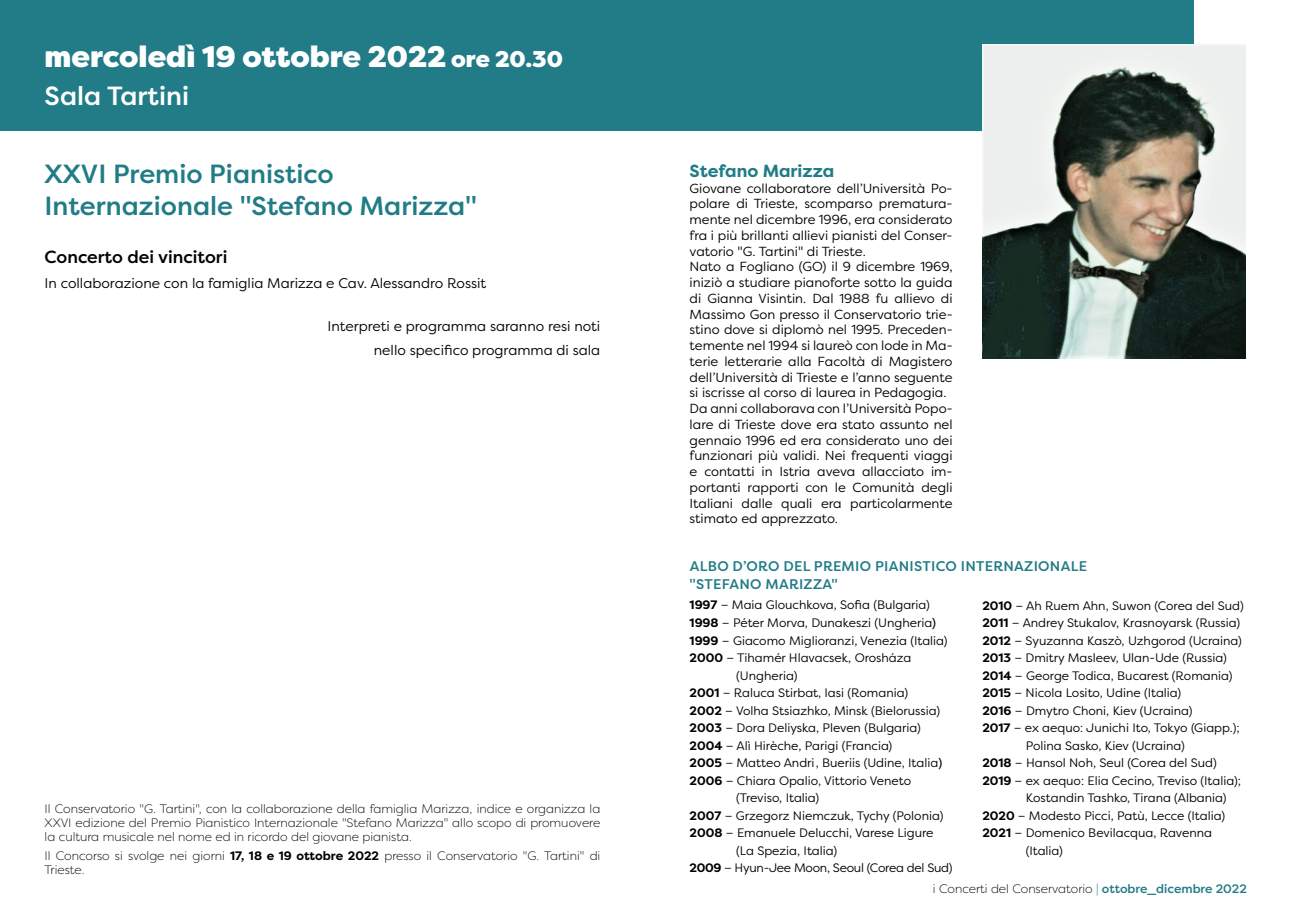
<style>
.page{position:relative;width:1290px;height:918px;background:#fff}
.page>*{position:absolute;margin:0;border:0;box-sizing:border-box;transform-origin:0 0}
.t1{font:900 29.75px "Filson Pro";color:#fff}
.t2{font:500 26.25px/31.5px "Filson Pro";color:#217c87}
.t3{font:500 26.25px "Filson Pro";color:#fff}
.t4{font:500 17.5px "Filson Pro";color:#000}
.t5{font:700 17.5px "Filson Pro";color:#217c87}
.t6{font:14px/24.2px "Filson Pro";color:#000;text-align:right}
.t7{font:500 14px/17.5px "Filson Pro";letter-spacing:.02em;color:#217c87}
.t8{font:13.12px/15.8px "Filson Pro";color:#000}
.t9{font:12.25px "Filson Pro";color:#000}
.t10{font:300 12.25px/14px "Filson Pro";color:#000;text-align:justify}
.t11{font:12.25px "Filson Pro";letter-spacing:-.02em;color:#000}
.s1{font-size:22.75px}
.s2{font-weight:700}
.s3{font-style:inherit}
.s4{color:#217c87}
.s5{font-weight:500;color:#217c87}
</style>
<div class="page">
<div style="left:0;top:0;width:1193px;height:130px;background:#217c87"></div>
<img style="left:982px;top:45px;width:263px;height:314px">
<h1 class="t1" style="left:45px;top:38px;width:520px">mercoledì 19 ottobre 2022 <span class="s1">ore 20.30</span></h1>
<h2 class="t3" style="left:45px;top:78px;width:146px">Sala Tartini</h2>
<h2 class="t2" style="left:45px;top:158px;width:434px">XXVI Premio Pianistico<br>Internazionale "Stefano Marizza"</h2>
<h3 class="t4" style="left:45px;top:245px;width:184px">Concerto dei vincitori</h3>
<p class="t6" style="left:45px;top:270px;width:443px">In collaborazione con la famiglia Marizza e Cav. Alessandro Rossit</p>
<p class="t6" style="left:328px;top:314px;width:274px">Interpreti e programma saranno resi noti nello specifico programma di sala</p>
<p class="t10" style="left:45px;top:801px;width:557px">Il Conservatorio "G. Tartini", con la collaborazione della famiglia Marizza, indice e organizza la XXVI edizione del Premio Pianistico Internazionale "Stefano Marizza" allo scopo di promuovere la cultura musicale nel nome ed in ricordo del giovane pianista.</p>
<p class="t10" style="left:45px;top:848px;width:557px">Il Concorso si svolge nei giorni <span class="s2">17, 18 e 19 ottobre 2022</span> presso il Conservatorio "G. Tartini" di<br>Trieste.</p>
<h3 class="t5" style="left:690px;top:160px;width:146px">Stefano Marizza</h3>
<p class="t8" style="left:690px;top:180px;width:264px">Giovane collaboratore dell’Università Po&shy;polare di Trieste, scomparso prematura&shy;mente nel dicembre 1996, era considerato fra i più brillanti allievi pianisti del Conser&shy;vatorio "G. Tartini" di Trieste.<br>Nato a Fogliano (GO) il 9 dicembre 1969, iniziò a studiare pianoforte sotto la guida di Gianna Visintin. Dal 1988 fu allievo di Massimo Gon presso il Conservatorio trie&shy;stino dove si diplomò nel 1995. Preceden&shy;temente nel 1994 si laureò con lode in Ma&shy;terie letterarie alla Facoltà di Magistero dell’Università di Trieste e l’anno seguente si iscrisse al corso di laurea in Pedagogia.<br>Da anni collaborava con l’Università Popo&shy;lare di Trieste dove era stato assunto nel gennaio 1996 ed era considerato uno dei funzionari più validi. Nei frequenti viaggi e contatti in Istria aveva allacciato im&shy;portanti rapporti con le Comunità degli Italiani dalle quali era particolarmente stimato ed apprezzato.</p>
<p class="t7" style="left:690px;top:557px;width:399px">ALBO D’ORO DEL PREMIO PIANISTICO INTERNAZIONALE "STEFANO MARIZZA"</p>
<p class="t9" style="left:690px;top:597px;width:242px"><span class="s2">1997</span> − Maia Glouchkova, Sofia (Bulgaria)</p>
<p class="t9" style="left:690px;top:614px;width:248px"><span class="s2">1998</span> − Péter Morva, Dunakeszi (Ungheria<span class="s3">)</span></p>
<p class="t9" style="left:690px;top:632px;width:259px"><span class="s2">1999</span> − Giacomo Miglioranzi, Venezia (Italia)</p>
<p class="t9" style="left:690px;top:649px;width:223px"><span class="s2">2000</span> − Tihamér Hlavacsek, Orosháza</p>
<p class="t9" style="left:736px;top:667px;width:63px">(Ungheria)</p>
<p class="t9" style="left:690px;top:684px;width:220px"><span class="s2">2001</span> − Raluca Stirbat, Iasi (Romania)</p>
<p class="t9" style="left:690px;top:702px;width:252px"><span class="s2">2002</span> − Volha Stsiazhko, Minsk (Bielorussia)</p>
<p class="t9" style="left:690px;top:719px;width:233px"><span class="s2">2003</span> − Dora Deliyska, Pleven (Bulgaria)</p>
<p class="t9" style="left:690px;top:737px;width:204px"><span class="s2">2004</span> − Alì Hirèche, Parigi (Francia)</p>
<p class="t9" style="left:690px;top:754px;width:254px"><span class="s2">2005</span> − Matteo Andri, Bueriis (Udine, Italia<span class="s3">)</span></p>
<p class="t9" style="left:690px;top:772px;width:223px"><span class="s2">2006</span> − Chiara Opalio, Vittorio Veneto</p>
<p class="t9" style="left:736px;top:790px;width:84px">(Treviso, Italia)</p>
<p class="t9" style="left:690px;top:807px;width:255px"><span class="s2">2007</span> − Grzegorz Niemczuk, Tychy (Polonia)</p>
<p class="t9" style="left:690px;top:825px;width:245px"><span class="s2">2008</span> − Emanuele Delucchi, Varese Ligure</p>
<p class="t9" style="left:736px;top:842px;width:102px">(La Spezia, Italia)</p>
<p class="t11" style="left:690px;top:860px;width:264px"><span class="s2">2009</span> − Hyun-Jee Moon, Seoul (Corea del Sud)</p>
<p class="t9" style="left:982px;top:597px;width:263px"><span class="s2">2010</span> − Ah Ruem Ahn, Suwon (Corea del Sud)</p>
<p class="t9" style="left:982px;top:615px;width:259px"><span class="s2">2011</span> − Andrey Stukalov, Krasnoyarsk (Russia)</p>
<p class="t9" style="left:982px;top:632px;width:261px"><span class="s2">2012</span> − Syuzanna Kaszò, Uzhgorod (Ucraina)</p>
<p class="t9" style="left:982px;top:650px;width:246px"><span class="s2">2013</span> − Dmitry Masleev, Ulan-Ude (Russia)</p>
<p class="t9" style="left:982px;top:667px;width:252px"><span class="s2">2014</span> − George Todica, Bucarest (Romania)</p>
<p class="t9" style="left:982px;top:685px;width:200px"><span class="s2">2015</span> − Nicola Losito, Udine (Italia)</p>
<p class="t9" style="left:982px;top:702px;width:212px"><span class="s2">2016</span> − Dmytro Choni, Kiev (Ucraina)</p>
<p class="t9" style="left:982px;top:720px;width:259px"><span class="s2">2017</span> − ex aequo: Junichi Ito, Tokyo (Giapp.);</p>
<p class="t9" style="left:1026px;top:737px;width:161px">Polina Sasko, Kiev (Ucraina)</p>
<p class="t9" style="left:982px;top:755px;width:236px"><span class="s2">2018</span> − Hansol Noh, Seul (Corea del Sud)</p>
<p class="t9" style="left:982px;top:772px;width:260px"><span class="s2">2019</span> − ex aequo: Elia Cecino, Treviso (Italia);</p>
<p class="t9" style="left:1026px;top:790px;width:202px">Kostandin Tashko, Tirana (Albania)</p>
<p class="t9" style="left:982px;top:807px;width:244px"><span class="s2">2020</span> − Modesto Picci, Patù, Lecce (Italia)</p>
<p class="t9" style="left:982px;top:825px;width:231px"><span class="s2">2021</span> − Domenico Bevilacqua, Ravenna</p>
<p class="t9" style="left:1026px;top:842px;width:39px">(Italia)</p>
<p class="t10" style="left:933px;top:882px;width:316px">i Concerti del Conservatorio <span class="s4">|</span> <span class="s5">ottobre_dicembre 2022</span></p>
</div>
